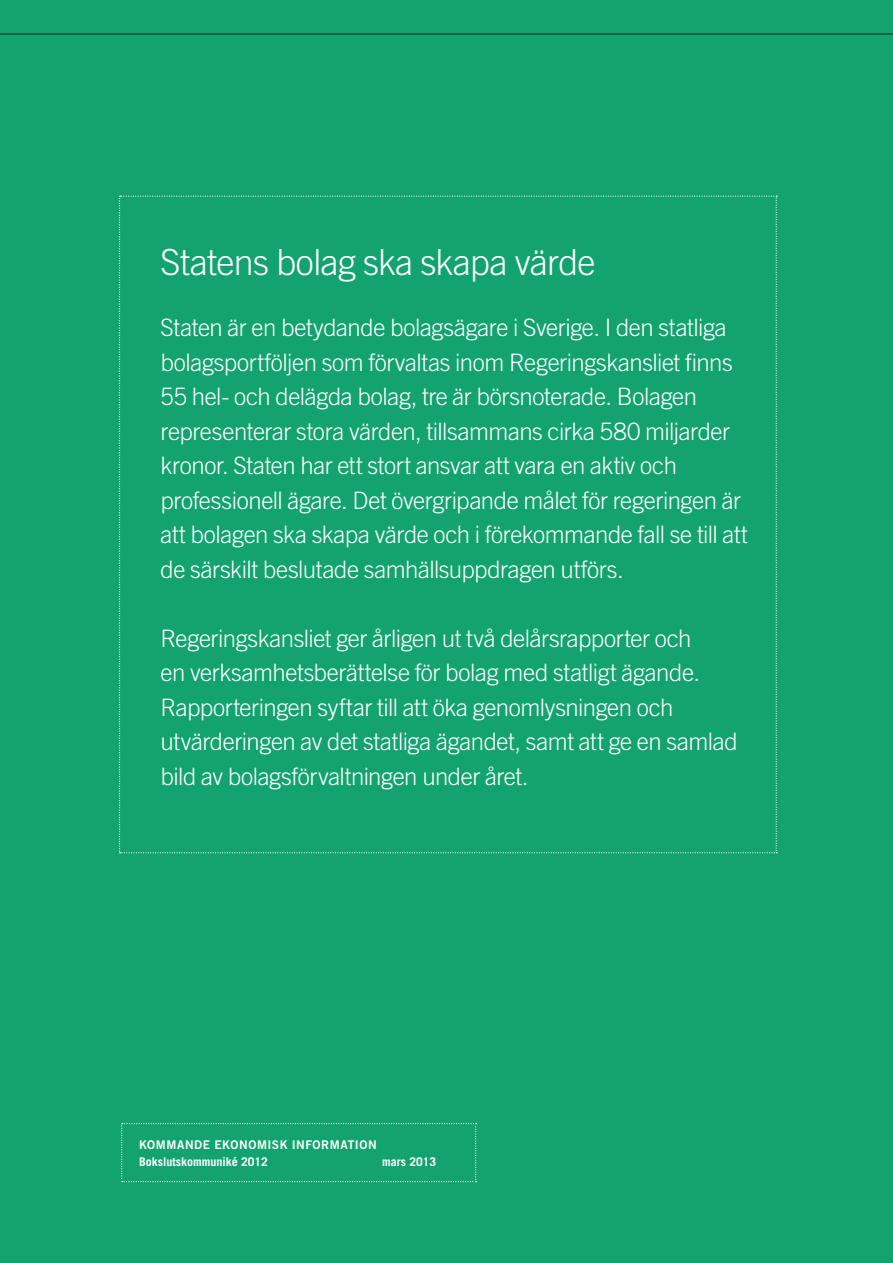
<style>
.page{position:relative;width:893px;height:1263px;background:#13a371}
.page>*{position:absolute;margin:0;border:0;box-sizing:border-box;transform-origin:0 0}
._00_Huvudrubrik{font:300 36px "Trade Gothic LT Std";letter-spacing:-.02em;color:#fff}
._00_Huvudrubrik-2{font:300 24px/34.5px "Trade Gothic LT Std";letter-spacing:-.02em;color:#fff}
.Case_bröd{font:700 12px "Trade Gothic LT Std";color:#fff}
._11_Faktarubrik{font:12px "Trade Gothic LT Std Bd 2";letter-spacing:.045em;color:#fff}
</style>
<div class="page">
<hr style="left:0;top:34px;width:893px;height:1px;background:#231f20">
<svg style="left:121px;top:1123px;width:356px;height:59px"></svg>
<svg style="left:119px;top:196px;width:658px;height:657px"></svg>
<p class="_00_Huvudrubrik" style="left:161px;top:241px;width:436px">Statens bolag ska skapa värde</p>
<p class="_00_Huvudrubrik-2" style="left:161px;top:310px;width:589px">Staten är en betydande bolagsägare i Sverige. I den statliga bolagsportföljen som förvaltas inom Regeringskansliet finns 55 hel- och delägda bolag, tre är börsnoterade. Bolagen representerar stora värden, tillsammans cirka 580 miljarder kronor. Staten har ett stort ansvar att vara en aktiv och professionell ägare. Det övergripande målet för regeringen är att bolagen ska skapa värde och i förekommande fall se till att de särskilt beslutade samhällsuppdragen utförs.</p>
<p class="_00_Huvudrubrik-2" style="left:161px;top:621px;width:579px">Regeringskansliet ger årligen ut två delårsrapporter och<br>en verksamhetsberättelse för bolag med statligt ägande.<br>Rapporteringen syftar till att öka genomlysningen och utvärderingen av det statliga ägandet, samt att ge en samlad bild av bolagsförvaltningen under året.</p>
<p class="_11_Faktarubrik" style="left:139px;top:1137px;width:239px">KOMMANDE EKONOMISK INFORMATION</p>
<p class="Case_bröd" style="left:139px;top:1154px;width:130px">Bokslutskommuniké 2012</p>
<p class="Case_bröd" style="left:382px;top:1154px;width:56px">mars 2013</p>
</div>
